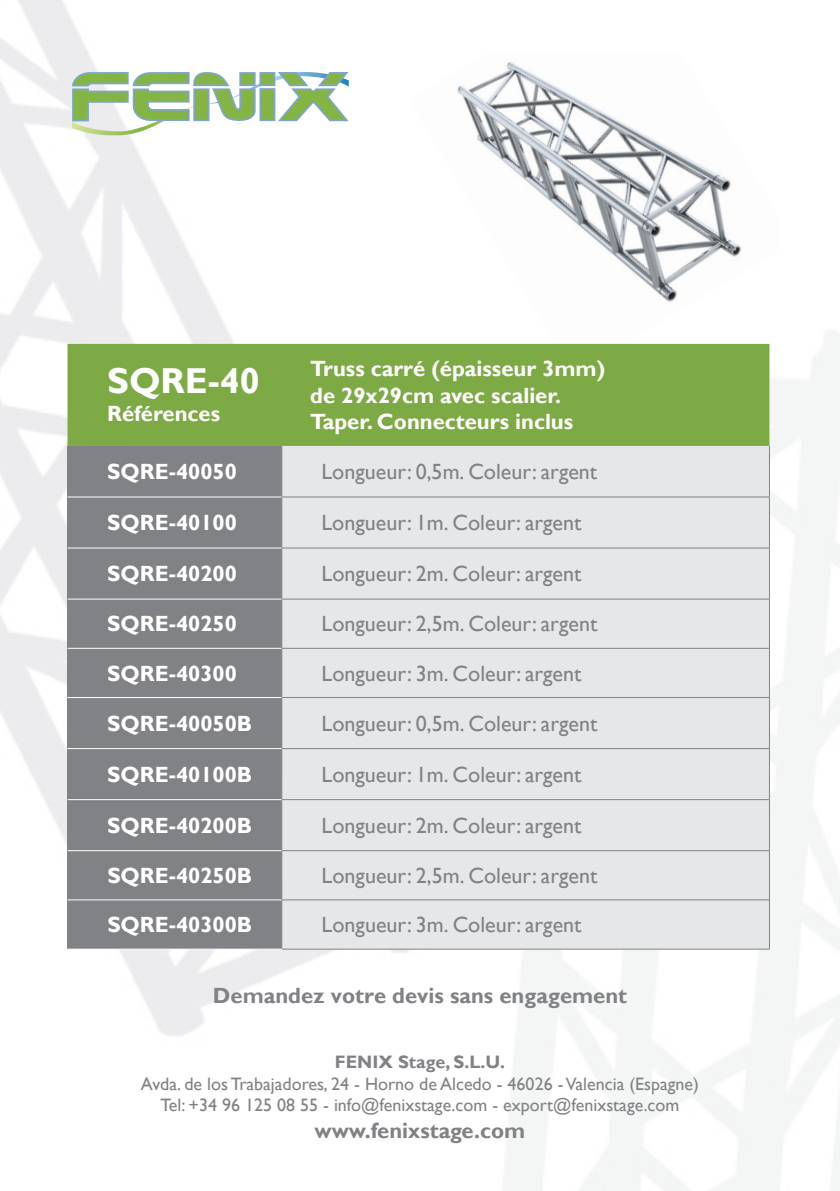
<style>
.page{position:relative;width:840px;height:1191px;background:#fff}
.page>*{position:absolute;margin:0;border:0;box-sizing:border-box;transform-origin:0 0}
.t1{font:700 36px "Gill Sans";color:#fff}
.t2{font:22px "Gill Sans";color:#818285}
.t3{font:700 22px "Gill Sans";color:#fff}
.t4{font:700 22px "Gill Sans";color:#818285}
.t5{font:18px/21.6px "Gill Sans";color:#818285;text-align:center}
.s1{font-weight:700}
</style>
<div class="page">
<svg style="left:71px;top:70px;width:278px;height:65px"></svg>
<img style="left:408px;top:58px;width:362px;height:316px">
<div style="left:67px;top:344px;width:702px;height:102px;background:#7eaa46"></div>
<div style="left:68px;top:446px;width:213px;height:251px;background:#818285"></div>
<div style="left:282px;top:446px;width:486px;height:251px;background:#e6e7e9"></div>
<div style="left:67px;top:697px;width:214px;height:51px;background:#818285"></div>
<div style="left:281px;top:697px;width:488px;height:51px;background:#e6e7e9"></div>
<div style="left:68px;top:749px;width:213px;height:199px;background:#818285"></div>
<div style="left:282px;top:749px;width:486px;height:199px;background:#e6e7e9"></div>
<hr style="left:67px;top:446px;width:1px;height:51px;background:#818285">
<hr style="left:281px;top:446px;width:1px;height:51px;background:#818285">
<hr style="left:768px;top:446px;width:1px;height:51px;background:#818285">
<hr style="left:67px;top:497px;width:1px;height:51px;background:#818285">
<hr style="left:281px;top:496px;width:488px;height:1px;background:#818285">
<hr style="left:281px;top:497px;width:1px;height:51px;background:#818285">
<hr style="left:768px;top:497px;width:1px;height:51px;background:#818285">
<hr style="left:67px;top:548px;width:1px;height:51px;background:#818285">
<hr style="left:281px;top:547px;width:488px;height:1px;background:#818285">
<hr style="left:281px;top:548px;width:1px;height:51px;background:#818285">
<hr style="left:768px;top:548px;width:1px;height:51px;background:#818285">
<hr style="left:67px;top:599px;width:1px;height:49px;background:#818285">
<hr style="left:281px;top:599px;width:488px;height:1px;background:#818285">
<hr style="left:281px;top:599px;width:1px;height:49px;background:#818285">
<hr style="left:768px;top:599px;width:1px;height:49px;background:#818285">
<hr style="left:67px;top:648px;width:1px;height:49px;background:#818285">
<hr style="left:281px;top:648px;width:488px;height:1px;background:#818285">
<hr style="left:281px;top:648px;width:1px;height:49px;background:#818285">
<hr style="left:768px;top:648px;width:1px;height:49px;background:#818285">
<hr style="left:281px;top:698px;width:1px;height:50px;background:#818285">
<hr style="left:768px;top:698px;width:1px;height:50px;background:#818285">
<hr style="left:67px;top:749px;width:1px;height:50px;background:#818285">
<hr style="left:67px;top:799px;width:1px;height:51px;background:#818285">
<hr style="left:67px;top:850px;width:1px;height:50px;background:#818285">
<hr style="left:67px;top:900px;width:1px;height:49px;background:#818285">
<hr style="left:281px;top:748px;width:488px;height:1px;background:#818285">
<hr style="left:281px;top:749px;width:1px;height:50px;background:#818285">
<hr style="left:281px;top:799px;width:1px;height:51px;background:#818285">
<hr style="left:281px;top:850px;width:1px;height:50px;background:#818285">
<hr style="left:281px;top:900px;width:1px;height:49px;background:#818285">
<hr style="left:768px;top:749px;width:1px;height:50px;background:#818285">
<hr style="left:768px;top:799px;width:1px;height:51px;background:#818285">
<hr style="left:768px;top:850px;width:1px;height:50px;background:#818285">
<hr style="left:768px;top:900px;width:1px;height:49px;background:#818285">
<hr style="left:282px;top:799px;width:486px;height:1px;background:#818285">
<hr style="left:282px;top:850px;width:486px;height:1px;background:#818285">
<hr style="left:282px;top:899px;width:486px;height:1px;background:#818285">
<hr style="left:281px;top:948px;width:488px;height:1px;background:#818285">
<hr style="left:68px;top:496px;width:213px;height:1px;background:#fff">
<hr style="left:68px;top:547px;width:213px;height:1px;background:#fff">
<hr style="left:68px;top:599px;width:213px;height:1px;background:#fff">
<hr style="left:68px;top:648px;width:213px;height:1px;background:#fff">
<hr style="left:68px;top:799px;width:213px;height:1px;background:#fff">
<hr style="left:68px;top:850px;width:213px;height:1px;background:#fff">
<hr style="left:68px;top:899px;width:213px;height:1px;background:#fff">
<hr style="left:67px;top:948px;width:214px;height:1px;background:#fff">
<hr style="left:67px;top:697px;width:214px;height:1px;background:#fff">
<hr style="left:281px;top:697px;width:488px;height:1px;background:#818285">
<p class="t1" style="left:107px;top:359px;width:154px">SQRE-40</p>
<p class="t3" style="left:107px;top:401px;width:114px">Références</p>
<p class="t3" style="left:310px;top:355px;width:296px">Truss carré (épaisseur 3mm)</p>
<p class="t3" style="left:310px;top:382px;width:252px">de 29x29cm avec scalier.</p>
<p class="t3" style="left:310px;top:408px;width:264px">Taper. Connecteurs inclus</p>
<p class="t3" style="left:107px;top:458px;width:131px">SQRE-40050</p>
<p class="t2" style="left:321px;top:459px;width:277px">Longueur: 0,5m. Coleur: argent</p>
<p class="t3" style="left:107px;top:509px;width:131px">SQRE-40100</p>
<p class="t2" style="left:321px;top:510px;width:261px">Longueur: 1m. Coleur: argent</p>
<p class="t3" style="left:107px;top:560px;width:131px">SQRE-40200</p>
<p class="t2" style="left:321px;top:561px;width:261px">Longueur: 2m. Coleur: argent</p>
<p class="t3" style="left:107px;top:610px;width:131px">SQRE-40250</p>
<p class="t2" style="left:321px;top:611px;width:277px">Longueur: 2,5m. Coleur: argent</p>
<p class="t3" style="left:107px;top:660px;width:131px">SQRE-40300</p>
<p class="t2" style="left:321px;top:660px;width:261px">Longueur: 3m. Coleur: argent</p>
<p class="t3" style="left:107px;top:710px;width:146px">SQRE-40050B</p>
<p class="t2" style="left:321px;top:710px;width:277px">Longueur: 0,5m. Coleur: argent</p>
<p class="t3" style="left:107px;top:761px;width:146px">SQRE-40100B</p>
<p class="t2" style="left:321px;top:761px;width:261px">Longueur: 1m. Coleur: argent</p>
<p class="t3" style="left:107px;top:812px;width:146px">SQRE-40200B</p>
<p class="t2" style="left:321px;top:812px;width:261px">Longueur: 2m. Coleur: argent</p>
<p class="t3" style="left:107px;top:862px;width:146px">SQRE-40250B</p>
<p class="t2" style="left:321px;top:862px;width:277px">Longueur: 2,5m. Coleur: argent</p>
<p class="t3" style="left:107px;top:911px;width:146px">SQRE-40300B</p>
<p class="t2" style="left:321px;top:912px;width:261px">Longueur: 3m. Coleur: argent</p>
<p class="t4" style="left:213px;top:982px;width:415px">Demandez votre devis sans engagement</p>
<p class="t5" style="left:141px;top:1051px;width:559px"><span class="s1">FENIX Stage, S.L.U.<br></span>Avda. de los Trabajadores, 24 - Horno de Alcedo - 46026 - Valencia (Espagne)<br>Tel: +34 96 125 08 55 - info@fenixstage.com - export@fenixstage.com</p>
<p class="t4" style="left:314px;top:1116px;width:212px">www.fenixstage.com</p>
</div>
